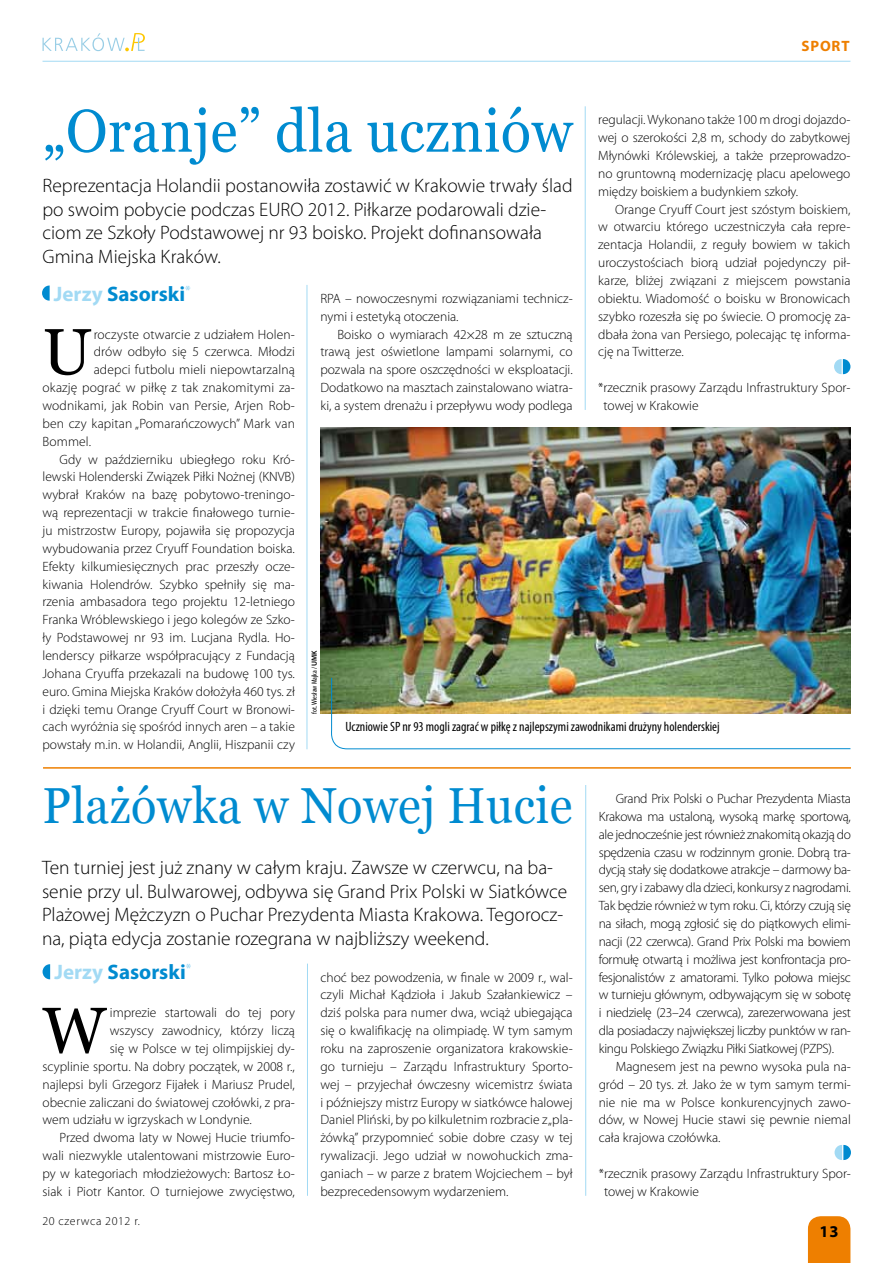
<style>
.page{position:relative;width:893px;height:1263px;background:#fff}
.page>*{position:absolute;margin:0;border:0;box-sizing:border-box;transform-origin:0 0}
.t1{font:65.1px "Georgia";color:#000}
.t2{font:60px "Georgia";letter-spacing:.01em;color:#008bd0;scale:.93 1}
.t3{font:50.55px "Georgia";letter-spacing:.01em;color:#008bd0;scale:.93 1}
.t4{font:700 21px "Myriad Pro";color:#008bd0}
.t5{font:300 19.5px/23.4px "Myriad Pro";color:#000}
.t6{font:700 16.5px "Myriad Pro";color:#000}
.t7{font:700 15px "Myriad Pro";color:#ee7f00}
.t8{font:300 13.5px/17.9px "Myriad Pro";color:#000;text-align:justify}
.t9{font:condensed 13.5px "Myriad Pro";color:#000}
.t10{font:300 12px "Myriad Pro";letter-spacing:.05em;color:#000}
.t11{font:condensed 7.5px "Myriad Pro";color:#000}
.s1{color:#a2daf4}
.s2{font-weight:600;font-stretch:normal}
</style>
<div class="page">
<div style="left:808px;top:1216px;width:42px;height:47px;background:#ee7f00"></div>
<hr style="left:43px;top:61px;width:807px;height:1px;background:#a2daf4">
<svg style="left:43px;top:33px;width:102px;height:18px"></svg>
<img style="left:320px;top:428px;width:530px;height:285px">
<img style="left:329px;top:677px;width:522px;height:73px">
<hr style="left:43px;top:767px;width:808px;height:2px;background:#ee7f00">
<svg style="left:834px;top:359px;width:16px;height:15px"></svg>
<svg style="left:42px;top:285px;width:8px;height:16px"></svg>
<svg style="left:834px;top:1145px;width:17px;height:15px"></svg>
<svg style="left:43px;top:964px;width:7px;height:15px"></svg>
<hr style="left:585px;top:785px;width:1px;height:411px;background:#a2daf4">
<hr style="left:307px;top:963px;width:1px;height:233px;background:#a2daf4">
<hr style="left:585px;top:106px;width:1px;height:304px;background:#a2daf4">
<hr style="left:307px;top:285px;width:1px;height:464px;background:#a2daf4">
<p class="t7" style="left:801px;top:36px;width:11px">sport</p>
<h2 class="t2" style="left:43px;top:95px;width:571px">„Oranje” dla uczniów</h2>
<h3 class="t5" style="left:43px;top:174px;width:532px">Reprezentacja Holandii postanowiła zostawić w Krakowie trwały ślad po swoim pobycie podczas EURO 2012. Piłkarze podarowali dzie&shy;ciom ze Szkoły Podstawowej nr 93 boisko. Projekt dofinansowała Gmina Miejska Kraków.</h3>
<p class="t8" style="left:598px;top:111px;width:254px">regulacji. Wykonano także 100 m drogi dojazdo&shy;wej o szerokości 2,8 m, schody do zabytkowej Młynówki Królewskiej, a także przeprowadzo&shy;no gruntowną modernizację placu apelowego między boiskiem a budynkiem szkoły.</p>
<p class="t8" style="left:598px;top:200px;width:254px;text-indent:17px">Orange Cryuff Court jest szóstym boiskiem, w otwarciu którego uczestniczyła cała repre&shy;zentacja Holandii, z reguły bowiem w takich uroczystościach biorą udział pojedynczy pił&shy;karze, bliżej związani z miejscem powstania obiektu. Wiadomość o boisku w Bronowicach szybko rozeszła się po świecie. O promocję za&shy;dbała żona van Persiego, polecając tę informa&shy;cję na Twitterze.</p>
<p class="t8" style="left:603px;top:378px;width:248px;text-indent:-5px">*rzecznik prasowy Zarządu Infrastruktury Spor&shy;towej w Krakowie</p>
<h3 class="t4" style="left:54px;top:280px;width:138px"><span class="s1">Jerzy</span> Sasorski<sup>*</sup></h3>
<p class="t8" style="left:320px;top:289px;width:254px">RPA – nowoczesnymi rozwiązaniami technicz&shy;nymi i estetyką otoczenia.</p>
<p class="t8" style="left:320px;top:325px;width:254px;text-indent:17px">Boisko o wymiarach 42×28 m ze sztuczną trawą jest oświetlone lampami solarnymi, co pozwala na spore oszczędności w eksploatacji.<br>Dodatkowo na masztach zainstalowano wiatra&shy;ki, a system drenażu i przepływu wody podlega</p>
<h1 class="t1" style="left:43px;top:312px;width:51px">U</h1>
<p class="t8" style="left:94px;top:325px;width:203px">roczyste otwarcie z udziałem Holen-</p>
<p class="t8" style="left:94px;top:343px;width:203px">drów odbyło się 5 czerwca. Młodzi</p>
<p class="t8" style="left:94px;top:361px;width:203px">adepci futbolu mieli niepowtarzalną</p>
<p class="t8" style="left:43px;top:378px;width:254px">okazję pograć w piłkę z tak znakomitymi za-</p>
<p class="t8" style="left:43px;top:396px;width:254px">wodnikami, jak Robin van Persie, Arjen Rob-</p>
<p class="t8" style="left:43px;top:414px;width:254px">ben czy kapitan „Pomarańczowych” Mark van</p>
<p class="t8" style="left:43px;top:432px;width:50px">Bommel.</p>
<p class="t8" style="left:60px;top:450px;width:237px">Gdy w październiku ubiegłego roku Kró-</p>
<p class="t8" style="left:43px;top:468px;width:254px">lewski Holenderski Związek Piłki Nożnej (KNVB)</p>
<p class="t8" style="left:43px;top:486px;width:254px">wybrał Kraków na bazę pobytowo-treningo-</p>
<p class="t8" style="left:43px;top:504px;width:254px">wą reprezentacji w trakcie finałowego turnie-</p>
<p class="t8" style="left:43px;top:521px;width:254px">ju mistrzostw Europy, pojawiła się propozycja</p>
<p class="t8" style="left:43px;top:539px;width:254px">wybudowania przez Cryuff Foundation boiska.</p>
<p class="t8" style="left:43px;top:557px;width:254px">Efekty kilkumiesięcznych prac przeszły ocze-</p>
<p class="t8" style="left:43px;top:575px;width:254px">kiwania Holendrów. Szybko spełniły się ma-</p>
<p class="t8" style="left:43px;top:593px;width:254px">rzenia ambasadora tego projektu 12-letniego</p>
<p class="t8" style="left:43px;top:611px;width:254px">Franka Wróblewskiego i jego kolegów ze Szko-</p>
<p class="t8" style="left:43px;top:629px;width:254px">ły Podstawowej nr 93 im. Lucjana Rydla. Ho-</p>
<p class="t8" style="left:43px;top:646px;width:254px">lenderscy piłkarze współpracujący z Fundacją</p>
<p class="t8" style="left:43px;top:664px;width:254px">Johana Cryuffa przekazali na budowę 100 tys.</p>
<p class="t8" style="left:43px;top:682px;width:254px">euro. Gmina Miejska Kraków dołożyła 460 tys. zł</p>
<p class="t8" style="left:43px;top:700px;width:254px">i dzięki temu Orange Cryuff Court w Bronowi-</p>
<p class="t8" style="left:43px;top:718px;width:254px">cach wyróżnia się spośród innych aren – a takie</p>
<p class="t8" style="left:43px;top:736px;width:254px">powstały m.in. w Holandii, Anglii, Hiszpanii czy</p>
<p class="t11" style="left:310px;top:713px;width:65px;rotate:-90deg">fot. Wiesław Majka / <span class="s2">UMK</span></p>
<p class="t9" style="left:345px;top:719px;width:376px">Uczniowie SP nr 93 mogli zagrać w piłkę z najlepszymi zawodnikami drużyny holenderskiej</p>
<h3 class="t3" style="left:43px;top:775px;width:571px">Plażówka w Nowej Hucie</h3>
<p class="t5" style="left:42px;top:856px;width:527px">Ten turniej jest już znany w całym kraju. Zawsze w czerwcu, na ba&shy;senie przy ul. Bulwarowej, odbywa się Grand Prix Polski w Siatkówce Plażowej Mężczyzn o Puchar Prezydenta Miasta Krakowa. Tegorocz&shy;na, piąta edycja zostanie rozegrana w najbliższy weekend.</p>
<h3 class="t4" style="left:54px;top:958px;width:138px"><span class="s1">Jerzy</span> Sasorski<sup>*</sup></h3>
<h1 class="t1" style="left:43px;top:991px;width:65px">W</h1>
<p class="t8" style="left:110px;top:1004px;width:187px">imprezie startowali do tej pory</p>
<p class="t8" style="left:110px;top:1021px;width:187px">wszyscy zawodnicy, którzy liczą</p>
<p class="t8" style="left:110px;top:1039px;width:187px">się w Polsce w tej olimpijskiej dy-</p>
<p class="t8" style="left:43px;top:1057px;width:254px">scyplinie sportu. Na dobry początek, w 2008 r.,</p>
<p class="t8" style="left:43px;top:1075px;width:254px">najlepsi byli Grzegorz Fijałek i Mariusz Prudel,</p>
<p class="t8" style="left:43px;top:1093px;width:254px">obecnie zaliczani do światowej czołówki, z pra-</p>
<p class="t8" style="left:43px;top:1111px;width:211px">wem udziału w igrzyskach w Londynie.</p>
<p class="t8" style="left:60px;top:1129px;width:237px">Przed dwoma laty w Nowej Hucie triumfo-</p>
<p class="t8" style="left:43px;top:1146px;width:254px">wali niezwykle utalentowani mistrzowie Euro-</p>
<p class="t8" style="left:43px;top:1164px;width:254px">py w kategoriach młodzieżowych: Bartosz Ło-</p>
<p class="t8" style="left:43px;top:1182px;width:254px">siak i Piotr Kantor. O turniejowe zwycięstwo,</p>
<p class="t10" style="left:43px;top:1213px;width:99px">20 czerwca 2012 r.</p>
<p class="t8" style="left:320px;top:968px;width:254px">choć bez powodzenia, w finale w 2009 r., wal&shy;czyli Michał Kądzioła i Jakub Szałankiewicz – dziś polska para numer dwa, wciąż ubiegająca się o kwalifikację na olimpiadę. W tym samym roku na zaproszenie organizatora krakowskie&shy;go turnieju – Zarządu Infrastruktury Sporto&shy;wej – przyjechał ówczesny wicemistrz świata i późniejszy mistrz Europy w siatkówce halowej Daniel Pliński, by po kilkuletnim rozbracie z „pla&shy;żówką” przypomnieć sobie dobre czasy w tej rywalizacji. Jego udział w nowohuckich zma&shy;ganiach – w parze z bratem Wojciechem – był bezprecedensowym wydarzeniem.</p>
<p class="t8" style="left:599px;top:789px;width:254px;text-indent:17px">Grand Prix Polski o Puchar Prezydenta Miasta Krakowa ma ustaloną, wysoką markę sportową, ale jednocześnie jest również znakomitą okazją do spędzenia czasu w rodzinnym gronie. Dobrą tra&shy;dycją stały się dodatkowe atrakcje – darmowy ba&shy;sen, gry i zabawy dla dzieci, konkursy z nagrodami.<br>Tak będzie również w tym roku. Ci, którzy czują się na siłach, mogą zgłosić się do piątkowych elimi&shy;nacji (22 czerwca). Grand Prix Polski ma bowiem formułę otwartą i możliwa jest konfrontacja pro&shy;fesjonalistów z amatorami. Tylko połowa miejsc w turnieju głównym, odbywającym się w sobotę i niedzielę (23–24 czerwca), zarezerwowana jest dla posiadaczy największej liczby punktów w ran&shy;kingu Polskiego Związku Piłki Siatkowej (PZPS).</p>
<p class="t8" style="left:599px;top:1057px;width:254px;text-indent:17px">Magnesem jest na pewno wysoka pula na&shy;gród – 20 tys. zł. Jako że w tym samym termi&shy;nie nie ma w Polsce konkurencyjnych zawo&shy;dów, w Nowej Hucie stawi się pewnie niemal cała krajowa czołówka.</p>
<p class="t8" style="left:604px;top:1164px;width:248px;text-indent:-5px">*rzecznik prasowy Zarządu Infrastruktury Spor&shy;towej w Krakowie</p>
<p class="t6" style="left:820px;top:1221px;width:21px">13</p>
</div>
